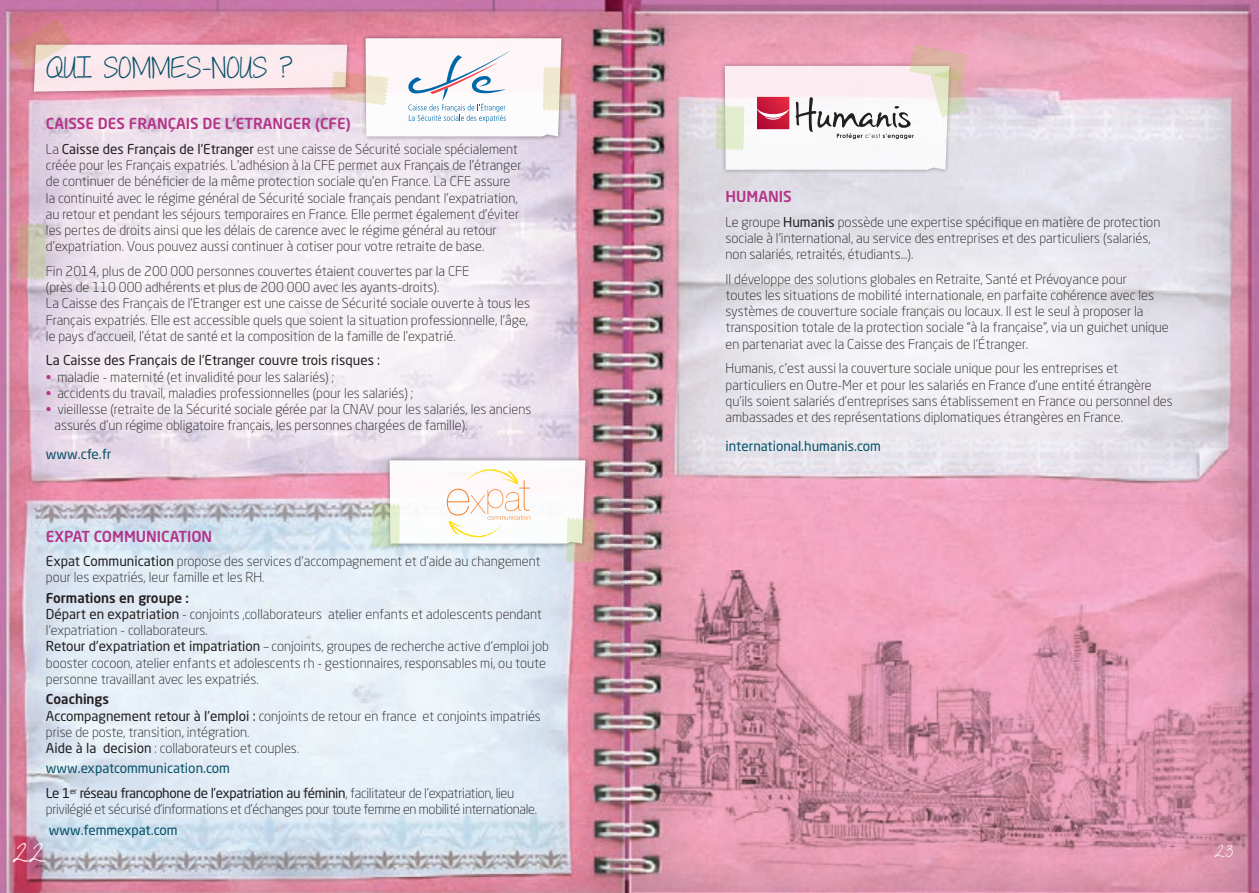
<style>
.page{position:relative;width:1259px;height:893px;background:#fff}
.page>*{position:absolute;margin:0;border:0;box-sizing:border-box;transform-origin:0 0}
.t1{font:24px "Janda Everyday Casual";color:#065168}
.t2{font:21px "Janda Everyday Casual";color:#fff}
.t3{font:500 15px "Neo Sans Std";color:#b43389}
.t4{font:300 13.5px/16.2px "Neo Sans Std";color:#231f20}
.t5{font:300 13.5px/16.2px "Neo Sans Std";letter-spacing:-.025em;color:#231f20}
.t6{font:13.5px "Neo Sans Std";color:#065168}
.t7{font:13.5px "Neo Sans Std";color:#231f20}
.t8{font:13.5px "Janda Everyday Casual";color:#fff}
.s1{font-weight:400}
.s2{color:#b43389}
.s3{font-weight:500}
</style>
<div class="page">
<img style="left:0;top:0;width:1259px;height:893px">
<div style="left:385px;top:456px;width:205px;height:92px;background:#231f20;opacity:.5"></div>
<div style="left:720px;top:61px;width:234px;height:114px;background:#231f20;opacity:.5"></div>
<svg style="left:18px;top:222px;width:28px;height:58px;background:#ccb6a8"></svg>
<img style="left:629px;top:571px;width:630px;height:322px">
<svg style="left:716px;top:45px;width:253px;height:125px"></svg>
<img style="left:5px;top:834px;width:42px;height:59px">
<svg style="left:372px;top:460px;width:223px;height:103px"></svg>
<svg style="left:46px;top:136px;width:491px;height:319px;fill:#f2ecf3"></svg>
<svg style="left:716px;top:217px;width:428px;height:243px;fill:#ecebf0"></svg>
<svg style="left:42px;top:549px;width:507px;height:276px;background:#e3ecf5"></svg>
<svg style="left:11px;top:20px;width:560px;height:116px"></svg>
<p class="t1" style="left:46px;top:56px;width:248px">QUI SOMMES-NOUS ?</p>
<p class="t3" style="left:46px;top:114px;width:306px">CAISSE DES FRANÇAIS DE L’ETRANGER (CFE)</p>
<p class="t4" style="left:46px;top:141px;width:477px">La <span class="s1">Caisse des Français de l’Etranger</span> est une caisse de Sécurité sociale spécialement créée pour les Français expatriés. L’adhésion à la CFE permet aux Français de l’étranger de continuer de bénéficier de la même protection sociale qu’en France. La CFE assure la continuité avec le régime général de Sécurité sociale français pendant l’expatriation, au retour et pendant les séjours temporaires en France. Elle permet également d’éviter les pertes de droits ainsi que les délais de carence avec le régime général au retour d’expatriation. Vous pouvez aussi continuer à cotiser pour votre retraite de base.</p>
<p class="t4" style="left:46px;top:263px;width:425px">Fin 2014, plus de 200 000 personnes couvertes étaient couvertes par la CFE (près de 110 000 adhérents et plus de 200 000 avec les ayants-droits).</p>
<p class="t4" style="left:46px;top:295px;width:485px">La Caisse des Français de l’Etranger est une caisse de Sécurité sociale ouverte à tous les<br>Français expatriés. Elle est accessible quels que soient la situation professionnelle, l’âge, le pays d’accueil, l’état de santé et la composition de la famille de l’expatrié.</p>
<p class="t7" style="left:46px;top:352px;width:336px">La Caisse des Français de l’Etranger couvre trois risques :</p>
<p class="t4" style="left:46px;top:369px;width:290px"><span class="s2">•</span> maladie - maternité (et invalidité pour les salariés) ;</p>
<p class="t4" style="left:46px;top:385px;width:369px"><span class="s2">•</span> accidents du travail, maladies professionnelles (pour les salariés) ;</p>
<p class="t4" style="left:54px;top:401px;width:478px;text-indent:-9px"><span class="s2">•</span> vieillesse (retraite de la Sécurité sociale gérée par la CNAV pour les salariés, les anciens assurés d’un régime obligatoire français, les personnes chargées de famille).</p>
<p class="t6" style="left:46px;top:446px;width:67px">www.cfe.fr</p>
<p class="t3" style="left:46px;top:526px;width:168px">EXPAT COMMUNICATION</p>
<p class="t4" style="left:46px;top:553px;width:496px"><span class="s1">Expat Communication</span> propose des services d’accompagnement et d’aide au changement pour les expatriés, leur famille et les RH.</p>
<p class="t4" style="left:46px;top:590px;width:504px"><span class="s3">Formations en groupe :<br></span><span class="s1">Départ en expatriation</span> - conjoints ,collaborateurs atelier enfants et adolescents pendant l’expatriation - collaborateurs.<br><span class="s1">Retour d’expatriation et impatriation</span> – conjoints, groupes de recherche active d’emploi job booster cocoon, atelier enfants et adolescents rh - gestionnaires, responsables mi, ou toute personne travaillant avec les expatriés.</p>
<p class="t4" style="left:46px;top:691px;width:496px"><span class="s3">Coachings<br></span><span class="s1">Accompagnement retour à l’emploi :</span> conjoints de retour en france et conjoints impatriés prise de poste, transition, intégration.<br><span class="s1">Aide à la decision</span> : collaborateurs et couples.</p>
<p class="t6" style="left:46px;top:760px;width:185px">www.expatcommunication.com</p>
<p class="t5" style="left:46px;top:785px;width:493px"><span class="s1">Le 1</span><sup>er</sup> <span class="s1">réseau francophone de l’expatriation au féminin</span>, facilitateur de l’expatriation, lieu privilégié et sécurisé d’informations et d’échanges pour toute femme en mobilité internationale.</p>
<p class="t6" style="left:49px;top:821px;width:130px">www.femmexpat.com</p>
<p class="t3" style="left:725px;top:187px;width:68px">HUMANIS</p>
<p class="t4" style="left:725px;top:214px;width:436px">Le groupe <span class="s1">Humanis</span> possède une expertise spécifique en matière de protection sociale à l’international, au service des entreprises et des particuliers (salariés, non salariés, retraités, étudiants…).</p>
<p class="t4" style="left:725px;top:271px;width:445px">Il développe des solutions globales en Retraite, Santé et Prévoyance pour<br>toutes les situations de mobilité internationale, en parfaite cohérence avec les systèmes de couverture sociale français ou locaux. Il est le seul à proposer la transposition totale de la protection sociale “à la française”, via un guichet unique en partenariat avec la Caisse des Français de l’Étranger.</p>
<p class="t4" style="left:725px;top:360px;width:449px">Humanis, c’est aussi la couverture sociale unique pour les entreprises et particuliers en Outre-Mer et pour les salariés en France d’une entité étrangère qu’ils soient salariés d’entreprises sans établissement en France ou personnel des ambassades et des représentations diplomatiques étrangères en France.</p>
<p class="t6" style="left:725px;top:438px;width:157px">international.humanis.com</p>
<p class="t2" style="left:12px;top:843px;width:35px">22</p>
<p class="t8" style="left:1214px;top:845px;width:20px">23</p>
</div>
